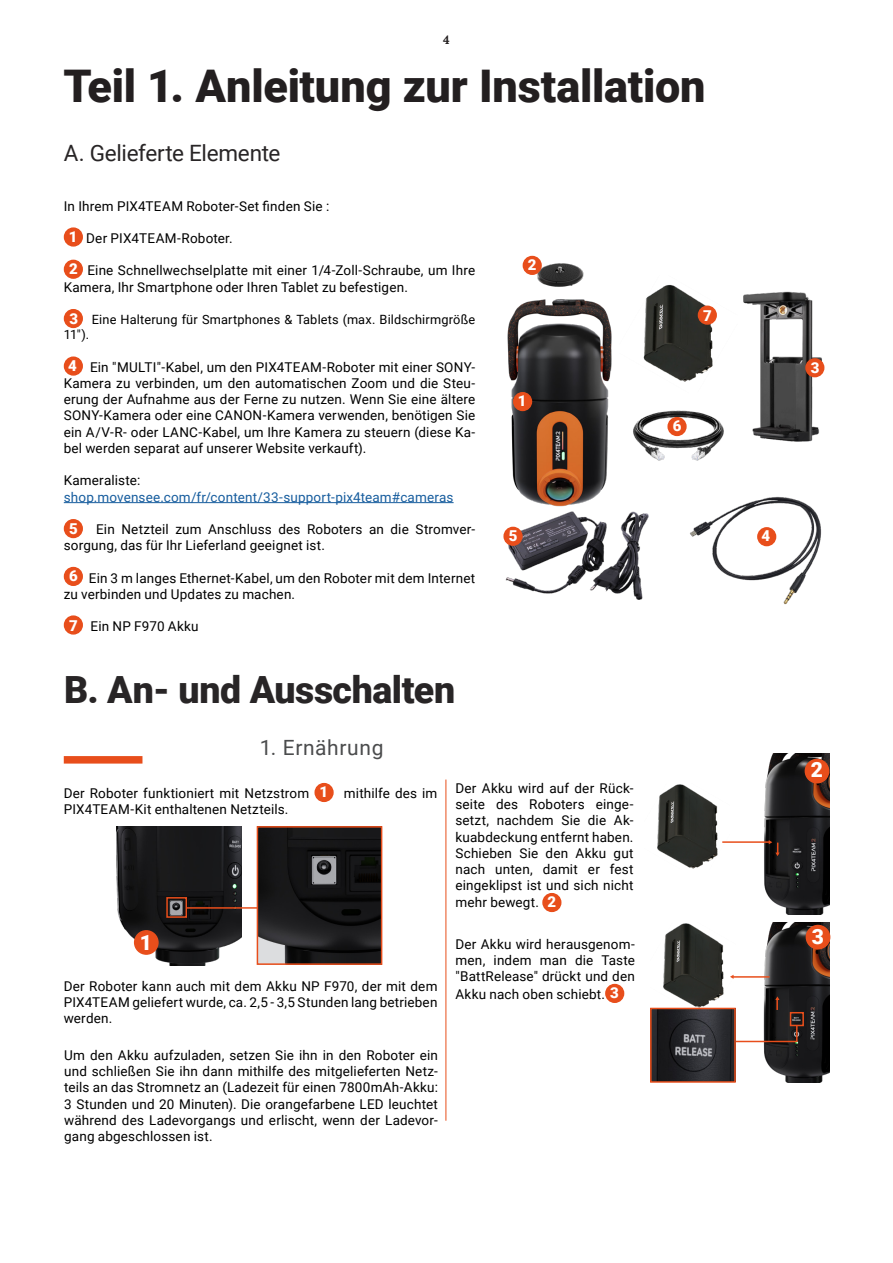
<style>
.page{position:relative;width:893px;height:1263px;background:#fff}
.page>*{position:absolute;margin:0;border:0;box-sizing:border-box;transform-origin:0 0}
.t1{font:900 45px "Roboto";letter-spacing:-.005em;color:#231f20}
.t2{font:900 37.5px "Roboto";letter-spacing:-.01em;color:#282526}
.t3{font:22.5px "Roboto";letter-spacing:-.01em;color:#282526}
.t4{font:21px "Roboto";letter-spacing:.03em;color:#4b4c4d}
.Left{font:900 21px "Roboto";color:#fff}
.Left-2{font:900 15px "Roboto";color:#fff}
.Left-3{font:13.5px/16.2px "Roboto";letter-spacing:.01em;color:#000;text-align:justify}
.Left-4{font:13.5px "Roboto";letter-spacing:.015em;color:#175d9e}
.Left-5{font:12.75px "Roboto";letter-spacing:.015em;color:#000}
.t5{font:700 12px "Lora";color:#231f20}
</style>
<div class="page">
<img style="left:503px;top:256px;width:322px;height:349px">
<hr style="left:64px;top:502px;width:390px;height:1px;background:#175d9e">
<div style="left:65px;top:228px;width:17px;height:18px;background:#e84e1b;border-radius:50%"></div>
<div style="left:64px;top:227px;width:19px;height:20px;border:2px solid #e84e1b;border-radius:50%"></div>
<div style="left:65px;top:260px;width:17px;height:18px;background:#e84e1b;border-radius:50%"></div>
<div style="left:64px;top:260px;width:19px;height:19px;border:2px solid #e84e1b;border-radius:50%"></div>
<div style="left:65px;top:310px;width:17px;height:17px;background:#e84e1b;border-radius:50%"></div>
<div style="left:64px;top:309px;width:19px;height:19px;border:2px solid #e84e1b;border-radius:50%"></div>
<div style="left:65px;top:357px;width:17px;height:18px;background:#e84e1b;border-radius:50%"></div>
<div style="left:64px;top:356px;width:19px;height:20px;border:2px solid #e84e1b;border-radius:50%"></div>
<div style="left:65px;top:520px;width:17px;height:17px;background:#e84e1b;border-radius:50%"></div>
<div style="left:64px;top:519px;width:19px;height:19px;border:2px solid #e84e1b;border-radius:50%"></div>
<div style="left:65px;top:568px;width:17px;height:17px;background:#e84e1b;border-radius:50%"></div>
<div style="left:64px;top:567px;width:19px;height:19px;border:2px solid #e84e1b;border-radius:50%"></div>
<div style="left:514px;top:393px;width:17px;height:17px;background:#e84e1b;border-radius:50%"></div>
<div style="left:513px;top:392px;width:19px;height:19px;border:2px solid #e84e1b;border-radius:50%"></div>
<div style="left:523px;top:257px;width:18px;height:17px;background:#e84e1b;border-radius:50%"></div>
<div style="left:523px;top:256px;width:19px;height:19px;border:2px solid #e84e1b;border-radius:50%"></div>
<div style="left:806px;top:359px;width:18px;height:18px;background:#e84e1b;border-radius:50%"></div>
<div style="left:805px;top:358px;width:19px;height:19px;border:2px solid #e84e1b;border-radius:50%"></div>
<div style="left:504px;top:527px;width:18px;height:18px;background:#e84e1b;border-radius:50%"></div>
<div style="left:503px;top:527px;width:20px;height:19px;border:2px solid #e84e1b;border-radius:50%"></div>
<div style="left:668px;top:418px;width:18px;height:17px;background:#e84e1b;border-radius:50%"></div>
<div style="left:667px;top:417px;width:20px;height:19px;border:2px solid #e84e1b;border-radius:50%"></div>
<div style="left:758px;top:528px;width:18px;height:17px;background:#e84e1b;border-radius:50%"></div>
<div style="left:757px;top:527px;width:19px;height:19px;border:2px solid #e84e1b;border-radius:50%"></div>
<div style="left:698px;top:306px;width:18px;height:18px;background:#e84e1b;border-radius:50%"></div>
<div style="left:698px;top:306px;width:19px;height:19px;border:2px solid #e84e1b;border-radius:50%"></div>
<div style="left:65px;top:616px;width:17px;height:18px;background:#e84e1b;border-radius:50%"></div>
<div style="left:64px;top:615px;width:19px;height:20px;border:2px solid #e84e1b;border-radius:50%"></div>
<img style="left:744px;top:923px;width:85px;height:160px">
<img style="left:651px;top:923px;width:85px;height:157px">
<hr style="left:732px;top:976px;width:38px;height:2px;background:#e84e1b">
<svg style="left:730px;top:975px;width:4px;height:4px"></svg>
<div style="left:790px;top:1012px;width:14px;height:14px;border:2px solid #e84e1b"></div>
<svg style="left:796px;top:1025px;width:2px;height:17px"></svg>
<hr style="left:735px;top:1041px;width:61px;height:1px;background:#e84e1b">
<svg style="left:775px;top:996px;width:4px;height:14px"></svg>
<div style="left:650px;top:1008px;width:86px;height:75px;border:2px solid #e84e1b"></div>
<img style="left:117px;top:826px;width:125px;height:139px">
<div style="left:64px;top:756px;width:78px;height:7px;background:#e84e1b"></div>
<div style="left:315px;top:784px;width:18px;height:17px;background:#e84e1b;border-radius:50%"></div>
<div style="left:314px;top:783px;width:20px;height:19px;border:2px solid #e84e1b;border-radius:50%"></div>
<img style="left:260px;top:829px;width:119px;height:133px">
<div style="left:257px;top:826px;width:125px;height:139px;border:2px solid #e84e1b"></div>
<div style="left:166px;top:897px;width:21px;height:21px;border:2px solid #e84e1b"></div>
<hr style="left:186px;top:907px;width:71px;height:2px;background:#e84e1b">
<div style="left:543px;top:894px;width:18px;height:17px;background:#e84e1b;border-radius:50%"></div>
<div style="left:542px;top:893px;width:19px;height:19px;border:2px solid #e84e1b;border-radius:50%"></div>
<div style="left:606px;top:984px;width:18px;height:18px;background:#e84e1b;border-radius:50%"></div>
<div style="left:605px;top:984px;width:19px;height:19px;border:2px solid #e84e1b;border-radius:50%"></div>
<img style="left:764px;top:754px;width:65px;height:160px">
<img style="left:657px;top:784px;width:61px;height:85px">
<hr style="left:722px;top:841px;width:48px;height:2px;background:#e84e1b">
<svg style="left:769px;top:840px;width:11px;height:16px"></svg>
<div style="left:806px;top:925px;width:24px;height:24px;background:#e84e1b;border-radius:50%"></div>
<div style="left:806px;top:925px;width:24px;height:24px;border:2px solid #e84e1b;border-radius:50%"></div>
<div style="left:135px;top:931px;width:23px;height:23px;background:#e84e1b;border-radius:50%"></div>
<div style="left:134px;top:930px;width:25px;height:25px;border:2px solid #e84e1b;border-radius:50%"></div>
<hr style="left:446px;top:779px;width:1px;height:342px;background:#e84e1b">
<div style="left:805px;top:759px;width:24px;height:24px;background:#e84e1b;border-radius:50%"></div>
<div style="left:805px;top:759px;width:24px;height:24px;border:2px solid #e84e1b;border-radius:50%"></div>
<p class="t5" style="left:443px;top:31px;width:8px">4</p>
<h1 class="t1" style="left:64px;top:54px;width:644px">Teil 1. Anleitung zur Installation</h1>
<h2 class="t3" style="left:64px;top:137px;width:218px">A. Gelieferte Elemente</h2>
<p class="Left-3" style="left:64px;top:197px;width:267px">In Ihrem PIX4TEAM Roboter-Set finden Sie :</p>
<p class="Left-2" style="left:69px;top:226px;width:10px">1</p>
<p class="Left-3" style="left:86px;top:230px;width:148px">Der PIX4TEAM-Roboter.</p>
<p class="Left-2" style="left:69px;top:258px;width:10px">2</p>
<p class="Left-3" style="left:64px;top:262px;width:413px;text-indent:24px">Eine Schnellwechselplatte mit einer 1/4-Zoll-Schraube, um Ihre<br>Kamera, Ihr Smartphone oder Ihren Tablet zu befestigen.</p>
<p class="Left-2" style="left:69px;top:308px;width:10px">3</p>
<p class="Left-5" style="left:92px;top:311px;width:385px">Eine Halterung für Smartphones &amp; Tablets (max. Bildschirmgröße</p>
<p class="Left-5" style="left:64px;top:326px;width:27px">11").</p>
<p class="Left-2" style="left:68px;top:355px;width:10px">4</p>
<p class="Left-3" style="left:64px;top:358px;width:413px;text-indent:26px">Ein "MULTI"-Kabel, um den PIX4TEAM-Roboter mit einer SONY-Kamera zu verbinden, um den automatischen Zoom und die Steu&shy;erung der Aufnahme aus der Ferne zu nutzen. Wenn Sie eine ältere SONY-Kamera oder eine CANON-Kamera verwenden, benötigen Sie ein A/V-R- oder LANC-Kabel, um Ihre Kamera zu steuern (diese Ka&shy;bel werden separat auf unserer Website verkauft).</p>
<p class="Left-3" style="left:64px;top:472px;width:78px">Kameraliste:</p>
<p class="Left-4" style="left:64px;top:487px;width:391px">shop.movensee.com/fr/content/33-support-pix4team#cameras</p>
<p class="Left-2" style="left:69px;top:518px;width:10px">5</p>
<p class="Left-3" style="left:64px;top:521px;width:413px;text-indent:32px">Ein Netzteil zum Anschluss des Roboters an die Stromver&shy;sorgung, das für Ihr Lieferland geeignet ist.</p>
<p class="Left-2" style="left:69px;top:565px;width:10px">6</p>
<p class="Left-3" style="left:64px;top:569px;width:413px;text-indent:25px">Ein 3 m langes Ethernet-Kabel, um den Roboter mit dem Internet zu verbinden und Updates zu machen.</p>
<p class="Left-3" style="left:91px;top:618px;width:110px">Ein NP F970 Akku</p>
<p class="Left-2" style="left:69px;top:615px;width:10px">7</p>
<h2 class="t2" style="left:64px;top:663px;width:393px">B. An- und Ausschalten</h2>
<h3 class="t4" style="left:260px;top:733px;width:125px">1. Ernährung</h3>
<p class="Left-2" style="left:528px;top:254px;width:10px">2</p>
<p class="Left-2" style="left:518px;top:390px;width:10px">1</p>
<p class="Left-2" style="left:509px;top:526px;width:10px">5</p>
<p class="Left-3" style="left:64px;top:784px;width:247px">Der Roboter funktioniert mit Netzstrom</p>
<p class="Left-2" style="left:320px;top:781px;width:10px">1</p>
<p class="Left-3" style="left:344px;top:784px;width:95px">mithilfe des im</p>
<p class="Left-3" style="left:64px;top:800px;width:226px">PIX4TEAM-Kit enthaltenen Netzteils.</p>
<p class="Left" style="left:140px;top:927px;width:14px">1</p>
<p class="Left-3" style="left:64px;top:977px;width:375px">Der Roboter kann auch mit dem Akku NP F970, der mit dem PIX4TEAM geliefert wurde, ca. 2,5 - 3,5 Stunden lang betrieben werden.</p>
<p class="Left-3" style="left:64px;top:1046px;width:375px">Um den Akku aufzuladen, setzen Sie ihn in den Roboter ein und schließen Sie ihn dann mithilfe des mitgelieferten Netz&shy;teils an das Stromnetz an (Ladezeit für einen 7800mAh-Akku:<br>3 Stunden und 20 Minuten). Die orangefarbene LED leuchtet während des Ladevorgangs und erlischt, wenn der Ladevor&shy;gang abgeschlossen ist.</p>
<p class="Left-3" style="left:455px;top:779px;width:180px">Der Akku wird auf der Rück&shy;seite des Roboters einge&shy;setzt, nachdem Sie die Ak&shy;kuabdeckung entfernt haben.<br>Schieben Sie den Akku gut nach unten, damit er fest eingeklipst ist und sich nicht mehr bewegt.</p>
<p class="Left-2" style="left:548px;top:891px;width:10px">2</p>
<p class="Left-3" style="left:455px;top:935px;width:181px">Der Akku wird herausgenom&shy;men, indem man die Taste "BattRelease" drückt und den</p>
<p class="Left-3" style="left:455px;top:985px;width:151px">Akku nach oben schiebt.</p>
<p class="Left-2" style="left:610px;top:982px;width:10px">3</p>
<p class="Left-2" style="left:703px;top:305px;width:10px">7</p>
<p class="Left-2" style="left:673px;top:415px;width:10px">6</p>
<p class="Left-2" style="left:811px;top:357px;width:10px">3</p>
<p class="Left-2" style="left:762px;top:526px;width:10px">4</p>
<p class="Left" style="left:811px;top:755px;width:14px">2</p>
<p class="Left" style="left:812px;top:922px;width:14px">3</p>
</div>
